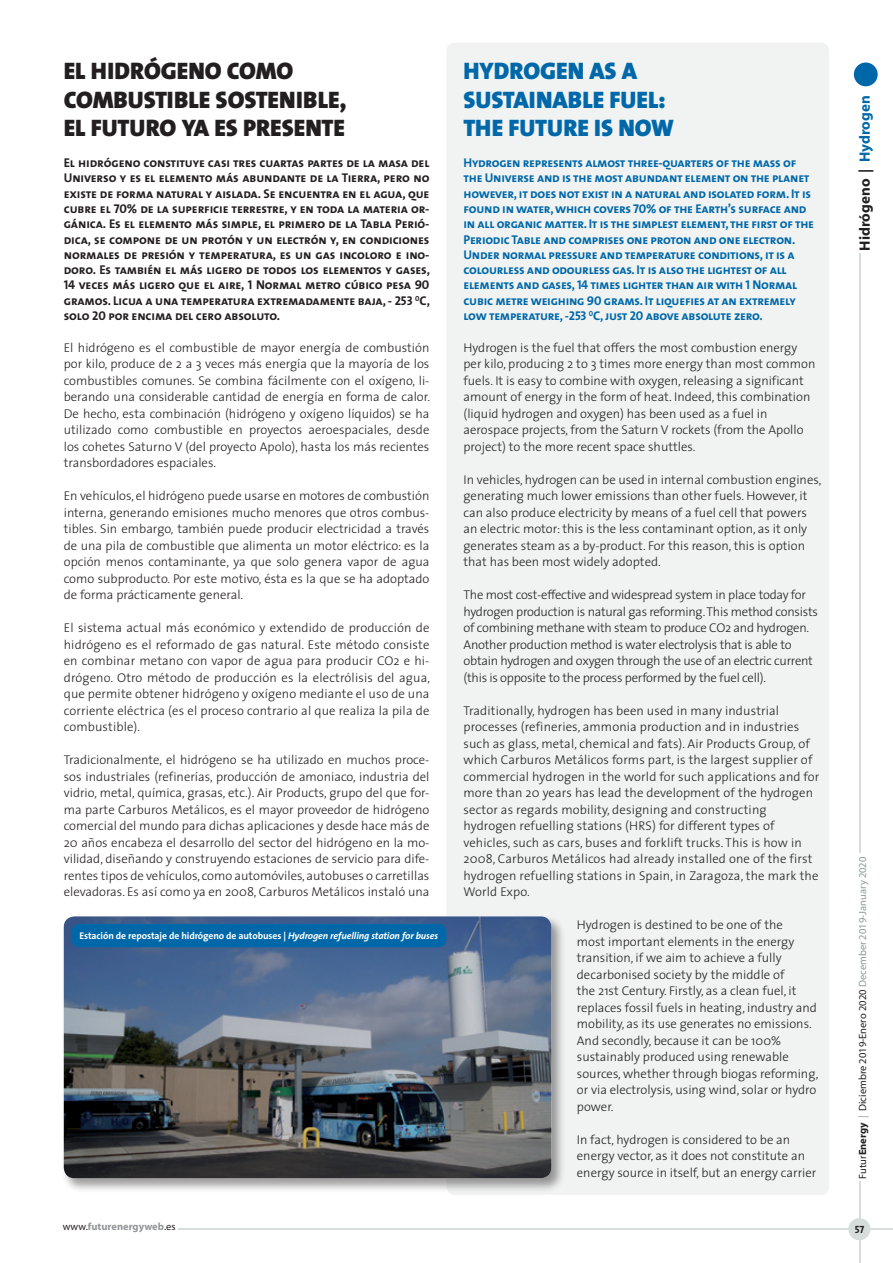
<style>
.page{position:relative;width:893px;height:1263px;background:#fff}
.page>*{position:absolute;margin:0;border:0;box-sizing:border-box;transform-origin:0 0}
.Titular_Grande{font:24px "The Sans Black Caps";color:#231f20}
.Titular_Grande-2{font:24px/28.8px "The Sans Black Caps";color:#0068a9}
.t1{font:700 15px "Myriad";color:#231f20}
.Texto_ingles{font:300 12.75px/16.5px "The Sans";color:#231f20}
.Texto{font:300 12.75px/16.5px "The Sans";color:#231f20;text-align:justify}
.Titular_Grande-3{font:12.75px/15.3px "The Sans Bold Caps";letter-spacing:-.02em;color:#0068a9}
.Titular_Grande-4{font:12.75px/15.3px "The Sans Bold Caps";letter-spacing:-.01em;color:#231f20;text-align:justify}
.Texto_ingles-2{font:300 12.75px/16.5px "The Sans";letter-spacing:-.02em;color:#231f20}
.t2{font:10.5px "Myriad";color:#231f20}
.t3{font:700 10.5px "Myriad";color:#939598}
.t4{font:10.5px "The Sans Bold Caps";color:#231f20}
.t5{font:700 9.75px "The Sans";letter-spacing:-.01em;color:#fff}
.s1{font-style:italic}
.s2{color:#0068a9}
.s3{font-weight:700}
.s4{color:#8b9b92}
.s5{font-weight:400;color:#231f20}
</style>
<div class="page">
<div style="left:446px;top:43px;width:383px;height:1152px;background:#f0f3f2;border-radius:9px"></div>
<div style="left:61px;top:914px;width:505px;height:279px;background:#231f20;opacity:.45"></div>
<img style="left:64px;top:916px;width:487px;height:262px">
<div style="left:71px;top:924px;width:376px;height:23px;background:#0068a9;border-radius:9px"></div>
<hr style="left:178px;top:1228px;width:715px;height:2px;background:#d7ddda">
<hr style="left:859px;top:1181px;width:1px;height:82px;background:#d7ddda">
<div style="left:848px;top:1218px;width:22px;height:22px;background:#d7ddda;border-radius:50%"></div>
<hr style="left:860px;top:254px;width:1px;height:599px;background:#d7ddda">
<div style="left:854px;top:63px;width:24px;height:23px;background:#0068a9;border-radius:50%"></div>
<p class="Titular_Grande" style="left:64px;top:50px;width:231px">EL HIDRÓGENO COMO</p>
<p class="Titular_Grande" style="left:64px;top:79px;width:284px">COMBUSTIBLE SOSTENIBLE,</p>
<p class="Titular_Grande" style="left:64px;top:108px;width:283px">EL FUTURO YA ES PRESENTE</p>
<p class="Titular_Grande-4" style="left:64px;top:155px;width:368px">El hidrógeno constituye casi tres cuartas partes de la masa del Universo y es el elemento más abundante de la Tierra, pero no existe de forma natural y aislada. Se encuentra en el agua, que cubre el 70% de la superficie terrestre, y en toda la materia or&shy;gánica. Es el elemento más simple, el primero de la Tabla Perió&shy;dica, se compone de un protón y un electrón y, en condiciones normales de presión y temperatura, es un gas incoloro e ino&shy;doro. Es también el más ligero de todos los elementos y gases, 14 veces más ligero que el aire, 1 Normal metro cúbico pesa 90 gramos. Licua a una temperatura extremadamente baja, - 253 <sup>0</sup>C, solo 20 por encima del cero absoluto.</p>
<p class="Texto" style="left:64px;top:339px;width:368px">El hidrógeno es el combustible de mayor energía de combustión por kilo, produce de 2 a 3 veces más energía que la mayoría de los combustibles comunes. Se combina fácilmente con el oxígeno, li&shy;berando una considerable cantidad de energía en forma de calor.<br>De hecho, esta combinación (hidrógeno y oxígeno líquidos) se ha utilizado como combustible en proyectos aeroespaciales, desde los cohetes Saturno V (del proyecto Apolo), hasta los más recientes transbordadores espaciales.</p>
<p class="Texto" style="left:64px;top:487px;width:367px">En vehículos, el hidrógeno puede usarse en motores de combustión interna, generando emisiones mucho menores que otros combus&shy;tibles. Sin embargo, también puede producir electricidad a través de una pila de combustible que alimenta un motor eléctrico: es la opción menos contaminante, ya que solo genera vapor de agua como subproducto. Por este motivo, ésta es la que se ha adoptado de forma prácticamente general.</p>
<p class="Texto" style="left:64px;top:619px;width:368px">El sistema actual más económico y extendido de producción de hidrógeno es el reformado de gas natural. Este método consiste en combinar metano con vapor de agua para producir CO2 e hi&shy;drógeno. Otro método de producción es la electrólisis del agua, que permite obtener hidrógeno y oxígeno mediante el uso de una corriente eléctrica (es el proceso contrario al que realiza la pila de combustible).</p>
<p class="Texto" style="left:64px;top:751px;width:367px">Tradicionalmente, el hidrógeno se ha utilizado en muchos proce&shy;sos industriales (refinerías, producción de amoniaco, industria del vidrio, metal, química, grasas, etc.). Air Products, grupo del que for&shy;ma parte Carburos Metálicos, es el mayor proveedor de hidrógeno comercial del mundo para dichas aplicaciones y desde hace más de 20 años encabeza el desarrollo del sector del hidrógeno en la mo&shy;vilidad, diseñando y construyendo estaciones de servicio para dife&shy;rentes tipos de vehículos, como automóviles, autobuses o carretillas elevadoras. Es así como ya en 2008, Carburos Metálicos instaló una</p>
<p class="t5" style="left:79px;top:927px;width:360px">Estación de repostaje de hidrógeno de autobuses | <span class="s1">Hydrogen refuelling station for buses</span></p>
<p class="Titular_Grande-2" style="left:463px;top:56px;width:212px">HYDROGEN AS A<br>SUSTAINABLE FUEL:<br>THE FUTURE IS NOW</p>
<p class="Titular_Grande-3" style="left:463px;top:155px;width:352px">Hydrogen represents almost three-quarters of the mass of the Universe and is the most abundant element on the planet however, it does not exist in a natural and isolated form. It is found in water, which covers 70% of the Earth’s surface and in all organic matter. It is the simplest element, the first of the Periodic Table and comprises one proton and one electron.<br>Under normal pressure and temperature conditions, it is a colourless and odourless gas. It is also the lightest of all elements and gases, 14 times lighter than air with 1 Normal cubic metre weighing 90 grams. It liquefies at an extremely low temperature, -253 <sup>0</sup>C, just 20 above absolute zero.</p>
<p class="Texto_ingles" style="left:463px;top:339px;width:353px">Hydrogen is the fuel that offers the most combustion energy per kilo, producing 2 to 3 times more energy than most common fuels. It is easy to combine with oxygen, releasing a significant amount of energy in the form of heat. Indeed, this combination (liquid hydrogen and oxygen) has been used as a fuel in aerospace projects, from the Saturn V rockets (from the Apollo project) to the more recent space shuttles.</p>
<p class="Texto_ingles" style="left:463px;top:471px;width:359px">In vehicles, hydrogen can be used in internal combustion engines, generating much lower emissions than other fuels. However, it can also produce electricity by means of a fuel cell that powers an electric motor: this is the less contaminant option, as it only generates steam as a by-product. For this reason, this is option that has been most widely adopted.</p>
<p class="Texto_ingles-2" style="left:463px;top:586px;width:356px">The most cost-effective and widespread system in place today for hydrogen production is natural gas reforming. This method consists of combining methane with steam to produce CO2 and hydrogen.<br>Another production method is water electrolysis that is able to obtain hydrogen and oxygen through the use of an electric current (this is opposite to the process performed by the fuel cell).</p>
<p class="Texto_ingles" style="left:463px;top:702px;width:357px">Traditionally, hydrogen has been used in many industrial processes (refineries, ammonia production and in industries such as glass, metal, chemical and fats). Air Products Group, of which Carburos Metálicos forms part, is the largest supplier of commercial hydrogen in the world for such applications and for more than 20 years has lead the development of the hydrogen sector as regards mobility, designing and constructing hydrogen refuelling stations (HRS) for different types of vehicles, such as cars, buses and forklift trucks. This is how in 2008, Carburos Metálicos had already installed one of the first hydrogen refuelling stations in Spain, in Zaragoza, the mark the World Expo.</p>
<p class="Texto_ingles" style="left:577px;top:916px;width:243px">Hydrogen is destined to be one of the<br>most important elements in the energy transition, if we aim to achieve a fully decarbonised society by the middle of<br>the 21st Century. Firstly, as a clean fuel, it replaces fossil fuels in heating, industry and mobility, as its use generates no emissions.<br>And secondly, because it can be 100% sustainably produced using renewable sources, whether through biogas reforming, or via electrolysis, using wind, solar or hydro power.</p>
<p class="Texto_ingles" style="left:577px;top:1131px;width:241px">In fact, hydrogen is considered to be an energy vector, as it does not constitute an energy source in itself, but an energy carrier</p>
<p class="t1" style="left:857px;top:251px;width:156px;rotate:-90deg">Hidrógeno | <span class="s2">Hydrogen</span></p>
<p class="t2" style="left:857px;top:1178px;width:323px;rotate:-90deg">Futur<span class="s3">Energy</span> <span class="s4">|</span> Diciembre 2019-Enero 2020 <span class="s4">December 2019-January 2020</span></p>
<p class="t3" style="left:63px;top:1220px;width:114px"><span class="s5">www.</span>futurenergyweb<span class="s5">.es</span></p>
<p class="t4" style="left:855px;top:1220px;width:11px">57</p>
</div>
